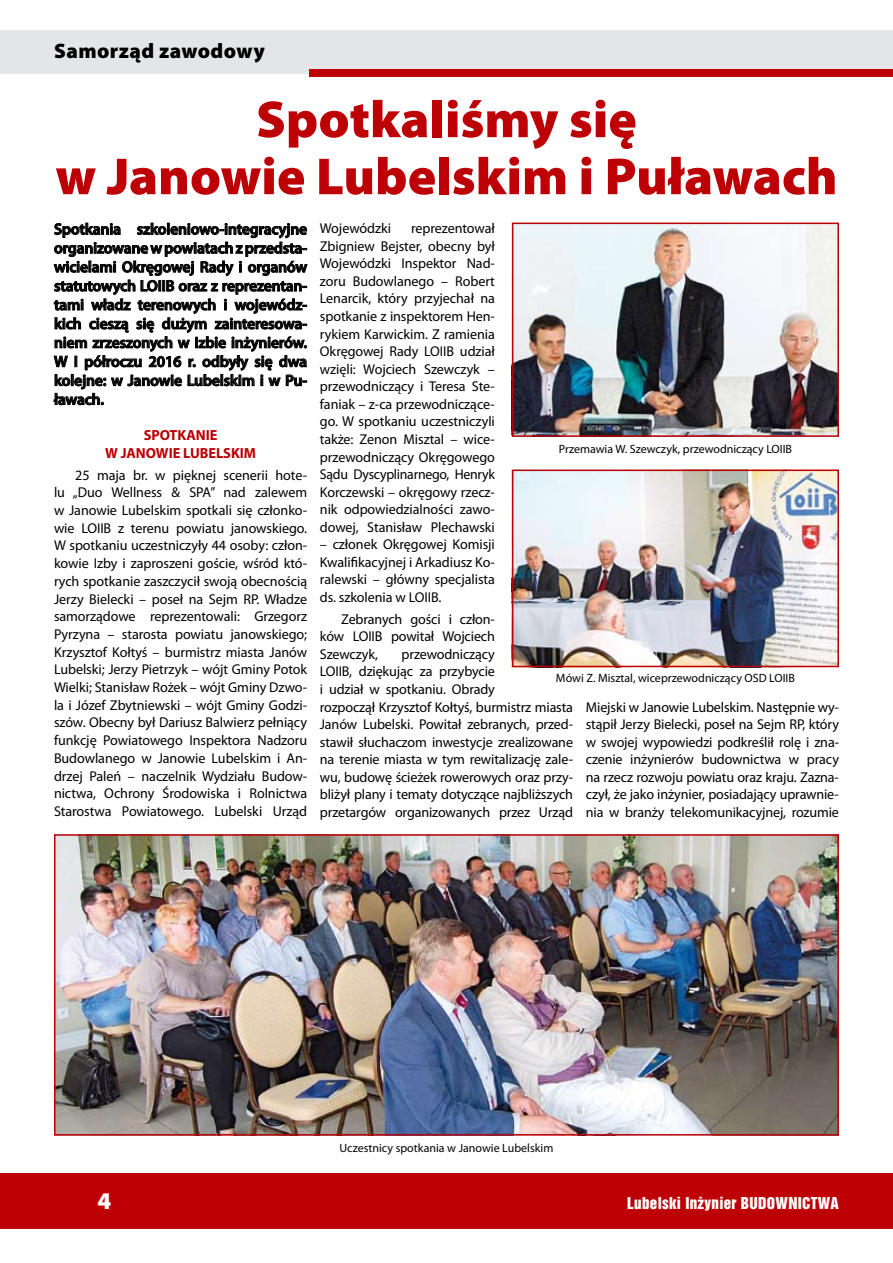
<style>
.page{position:relative;width:893px;height:1263px;background:#fff}
.page>*{position:absolute;margin:0;border:0;box-sizing:border-box;transform-origin:0 0}
.t1{font:900 52.5px/57px "Myriad Pro";color:#bc0006;text-align:center}
.t2{font:900 24px "Myriad Pro";color:#fff}
.t3{font:900 21px "Myriad Pro";letter-spacing:.02em;color:#000}
.t4{font:600 15.75px/18.9px "Myriad Pro";letter-spacing:-.01em;color:#000;text-align:justify}
.t5{font:15px "Switzerland Inserat";letter-spacing:.02em;color:#fff}
.t6{font:700 14.7px/18.1px "Myriad Pro";letter-spacing:-.005em;color:#bc0006;text-align:center}
.t7{font:14.25px/17.5px "Myriad Pro";letter-spacing:-.01em;color:#000;text-align:justify}
.t8{font:12px "Myriad Pro";color:#000}
</style>
<div class="page">
<div style="left:0;top:30px;width:893px;height:43px;background:#e3e5e6"></div>
<div style="left:0;top:1173px;width:893px;height:55px;background:#bc0006"></div>
<div style="left:309px;top:70px;width:584px;height:7px;background:#bc0006"></div>
<img style="left:515px;top:226px;width:321px;height:208px">
<div style="left:512px;top:223px;width:327px;height:214px;border:2px solid #bc0006"></div>
<img style="left:515px;top:473px;width:321px;height:191px">
<div style="left:512px;top:470px;width:327px;height:197px;border:2px solid #bc0006"></div>
<img style="left:57px;top:837px;width:779px;height:295px">
<div style="left:54px;top:834px;width:785px;height:301px;border:2px solid #bc0006"></div>
<svg style="left:54px;top:223px;width:253px;height:183px"></svg>
<h3 class="t3" style="left:54px;top:39px;width:212px">Samorząd zawodowy</h3>
<h1 class="t1" style="left:55px;top:92px;width:784px">Spotkaliśmy się<br>w Janowie Lubelskim i Puławach</h1>
<p class="t4" style="left:54px;top:219px;width:255px">Spotkania szkoleniowo-integracyjne organizowane w powiatach z przedsta&shy;wicielami Okręgowej Rady i organów statutowych LOIIB oraz z reprezentan&shy;tami władz terenowych i wojewódz&shy;kich cieszą się dużym zainteresowa&shy;niem zrzeszonych w Izbie inżynierów.<br>W I półroczu 2016 r. odbyły się dwa kolejne: w Janowie Lubelskim i w Pu&shy;ławach.</p>
<p class="t6" style="left:105px;top:425px;width:152px">SPOTKANIE<br>W JANOWIE LUBELSKIM</p>
<p class="t7" style="left:54px;top:466px;width:255px;text-indent:21px">25 maja br. w pięknej scenerii hote&shy;lu „Duo Wellness &amp; SPA” nad zalewem w Janowie Lubelskim spotkali się członko&shy;wie LOIIB z terenu powiatu janowskiego.<br>W spotkaniu uczestniczyły 44 osoby: człon&shy;kowie Izby i zaproszeni goście, wśród któ&shy;rych spotkanie zaszczycił swoją obecnością Jerzy Bielecki – poseł na Sejm RP. Władze samorządowe reprezentowali: Grzegorz Pyrzyna – starosta powiatu janowskiego; Krzysztof Kołtyś – burmistrz miasta Janów Lubelski; Jerzy Pietrzyk – wójt Gminy Potok Wielki; Stanisław Rożek – wójt Gminy Dzwo&shy;la i Józef Zbytniewski – wójt Gminy Godzi&shy;szów. Obecny był Dariusz Balwierz pełniący funkcję Powiatowego Inspektora Nadzoru Budowlanego w Janowie Lubelskim i An&shy;drzej Paleń – naczelnik Wydziału Budow&shy;nictwa, Ochrony Środowiska i Rolnictwa Starostwa Powiatowego. Lubelski Urząd</p>
<p class="t7" style="left:320px;top:219px;width:177px;text-indent:91px">reprezentował Zbigniew Bejster, obecny był Wojewódzki Inspektor Nad&shy;zoru Budowlanego – Robert Lenarcik, który przyjechał na spotkanie z inspektorem Hen&shy;rykiem Karwickim. Z ramienia Okręgowej Rady LOIIB udział wzięli: Wojciech Szewczyk – przewodniczący i Teresa Ste&shy;faniak – z-ca przewodniczące&shy;go. W spotkaniu uczestniczyli także: Zenon Misztal – wice&shy;przewodniczący Okręgowego Sądu Dyscyplinarnego, Henryk Korczewski – okręgowy rzecz&shy;nik odpowiedzialności zawo&shy;dowej, Stanisław Plechawski</p>
<p class="t7" style="left:320px;top:535px;width:177px">– członek Okręgowej Komisji Kwalifikacyjnej i Arkadiusz Ko&shy;ralewski – główny specjalista ds. szkolenia w LOIIB.</p>
<p class="t7" style="left:320px;top:610px;width:177px;text-indent:21px">Zebranych gości i człon&shy;ków LOIIB powitał Wojciech Szewczyk,</p>
<p class="t7" style="left:320px;top:219px;width:73px">Wojewódzki</p>
<p class="t8" style="left:559px;top:441px;width:235px">Przemawia W. Szewczyk, przewodniczący LOIIB</p>
<p class="t7" style="left:320px;top:645px;width:255px;text-align:left;text-indent:82px">przewodniczący<br>LOIIB, dziękując za przybycie<br>i udział w spotkaniu. Obrady<br>rozpoczął Krzysztof Kołtyś, burmistrz miasta Janów Lubelski. Powitał zebranych, przed&shy;stawił słuchaczom inwestycje zrealizowane na terenie miasta w tym rewitalizację zale&shy;wu, budowę ścieżek rowerowych oraz przy&shy;bliżył plany i tematy dotyczące najbliższych przetargów organizowanych przez Urząd</p>
<p class="t8" style="left:556px;top:671px;width:240px">Mówi Z. Misztal, wiceprzewodniczący OSD LOIIB</p>
<p class="t7" style="left:586px;top:698px;width:255px">Miejski w Janowie Lubelskim. Następnie wy&shy;stąpił Jerzy Bielecki, poseł na Sejm RP, który w swojej wypowiedzi podkreślił rolę i zna&shy;czenie inżynierów budownictwa w pracy na rzecz rozwoju powiatu oraz kraju. Zazna&shy;czył, że jako inżynier, posiadający uprawnie&shy;nia w branży telekomunikacyjnej, rozumie</p>
<p class="t8" style="left:340px;top:1140px;width:215px">Uczestnicy spotkania w Janowie Lubelskim</p>
<h2 class="t2" style="left:98px;top:1187px;width:15px">4</h2>
<p class="t5" style="left:627px;top:1194px;width:213px">Lubelski Inżynier BUDOWNICTWA</p>
</div>
